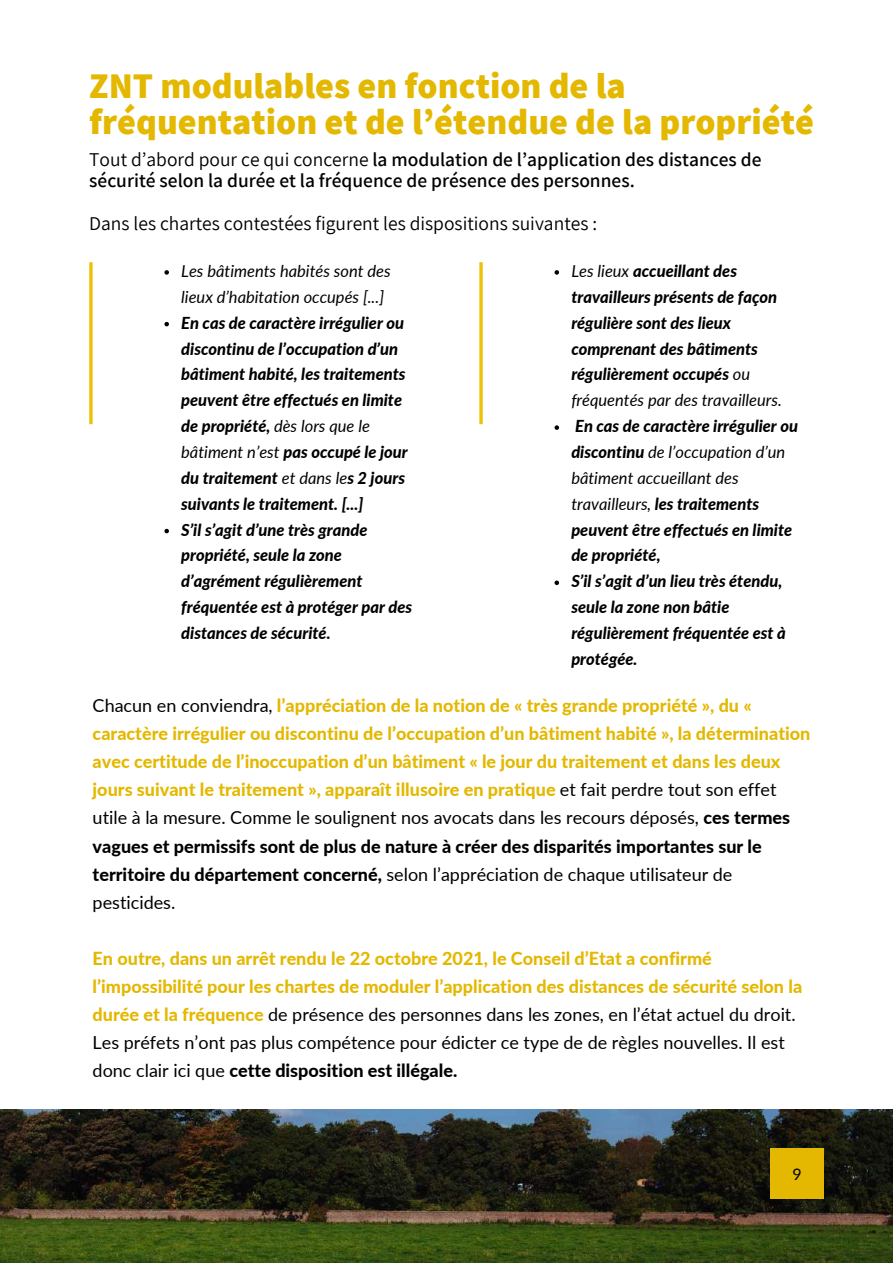
<style>
.page{position:relative;width:893px;height:1264px;background:#fff}
.page>*{position:absolute;margin:0;border:0;box-sizing:border-box;transform-origin:0 0}
.t1{font:800 36px/36px "Assistant";color:#e4b800}
.t2{font:600 19.5px/21.3px "Assistant";color:#000}
.t3{font:19.5px "Assistant";color:#000}
.t4{font:800 18px/28px "Lato";color:#e4b800}
.t5{font:italic 800 16.5px/25.8px "Lato";color:#000}
.t6{font:italic 16.5px/25.8px "Lato";color:#000}
.t7{font:15.9px "Lato";color:#000}
.s1{font-weight:400}
.s2{font-weight:400;color:#000}
.s3{color:#000}
</style>
<div class="page">
<svg style="left:89px;top:262px;width:4px;height:162px"></svg>
<img style="left:0;top:1109px;width:892px;height:153px">
<hr style="left:479px;top:262px;width:3px;height:162px;background:#edc105">
<svg style="left:164px;top:270px;width:5px;height:5px"></svg>
<svg style="left:164px;top:322px;width:5px;height:4px"></svg>
<svg style="left:164px;top:529px;width:5px;height:4px"></svg>
<svg style="left:554px;top:270px;width:5px;height:5px"></svg>
<svg style="left:554px;top:425px;width:5px;height:5px"></svg>
<svg style="left:554px;top:580px;width:5px;height:5px"></svg>
<div style="left:770px;top:1147px;width:53px;height:51px;background:#e4b800"></div>
<h1 class="t1" style="left:89px;top:66px;width:726px">ZNT modulables en fonction de la fréquentation et de l’étendue de la propriété</h1>
<p class="t2" style="left:89px;top:148px;width:673px"><span class="s1">Tout d’abord pour ce qui concerne</span> la modulation de l’application des distances de sécurité selon la durée et la fréquence de présence des personnes.</p>
<p class="t3" style="left:89px;top:210px;width:509px">Dans les chartes contestées figurent les dispositions suivantes :</p>
<p class="t6" style="left:181px;top:257px;width:211px">Les bâtiments habités sont des lieux d’habitation occupés [...]</p>
<p class="t5" style="left:181px;top:309px;width:232px">En cas de caractère irrégulier ou discontinu de l’occupation d’un bâtiment habité, les traitements peuvent être effectués en limite de propriété, <span class="s1">dès lors que le bâtiment n’est</span> pas occupé le jour du traitement <span class="s1">et dans le</span>s 2 jours suivants le traitement. [...]<br>S’il s’agit d’une très grande propriété, seule la zone d’agrément régulièrement fréquentée est à protéger par des distances de sécurité.</p>
<p class="t5" style="left:571px;top:257px;width:212px"><span class="s1">Les lieux</span> accueillant des travailleurs présents de façon régulière sont des lieux comprenant des bâtiments régulièrement occupés <span class="s1">ou fréquentés par des travailleurs.</span></p>
<p class="t5" style="left:571px;top:413px;width:228px">En cas de caractère irrégulier ou discontinu <span class="s1">de l’occupation d’un bâtiment accueillant des travailleurs,</span> les traitements peuvent être effectués en limite de propriété,<br>S’il s’agit d’un lieu très étendu, seule la zone non bâtie régulièrement fréquentée est à protégée.</p>
<p class="t4" style="left:93px;top:691px;width:719px"><span class="s2">Chacun en conviendra,</span> l’appréciation de la notion de « très grande propriété », du « caractère irrégulier ou discontinu de l’occupation d’un bâtiment habité », la détermination avec certitude de l’inoccupation d’un bâtiment « le jour du traitement et dans les deux jours suivant le traitement », apparaît illusoire en pratique <span class="s2">et fait perdre tout son effet utile à la mesure. Comme le soulignent nos avocats dans les recours déposés,</span> <span class="s3">ces termes vagues et permissifs sont de plus de nature à créer des disparités importantes sur le territoire du département concerné,</span> <span class="s2">selon l’appréciation de chaque utilisateur de pesticides.</span></p>
<p class="t4" style="left:93px;top:944px;width:711px">En outre, dans un arrêt rendu le 22 octobre 2021, le Conseil d’Etat a confirmé l’impossibilité pour les chartes de moduler l’application des distances de sécurité selon la durée et la fréquence <span class="s2">de présence des personnes dans les zones, en l’état actuel du droit.<br>Les préfets n’ont pas plus compétence pour édicter ce type de de règles nouvelles. Il est donc clair ici que</span> <span class="s3">cette disposition est illégale.</span></p>
<p class="t7" style="left:792px;top:1163px;width:11px">9</p>
</div>
